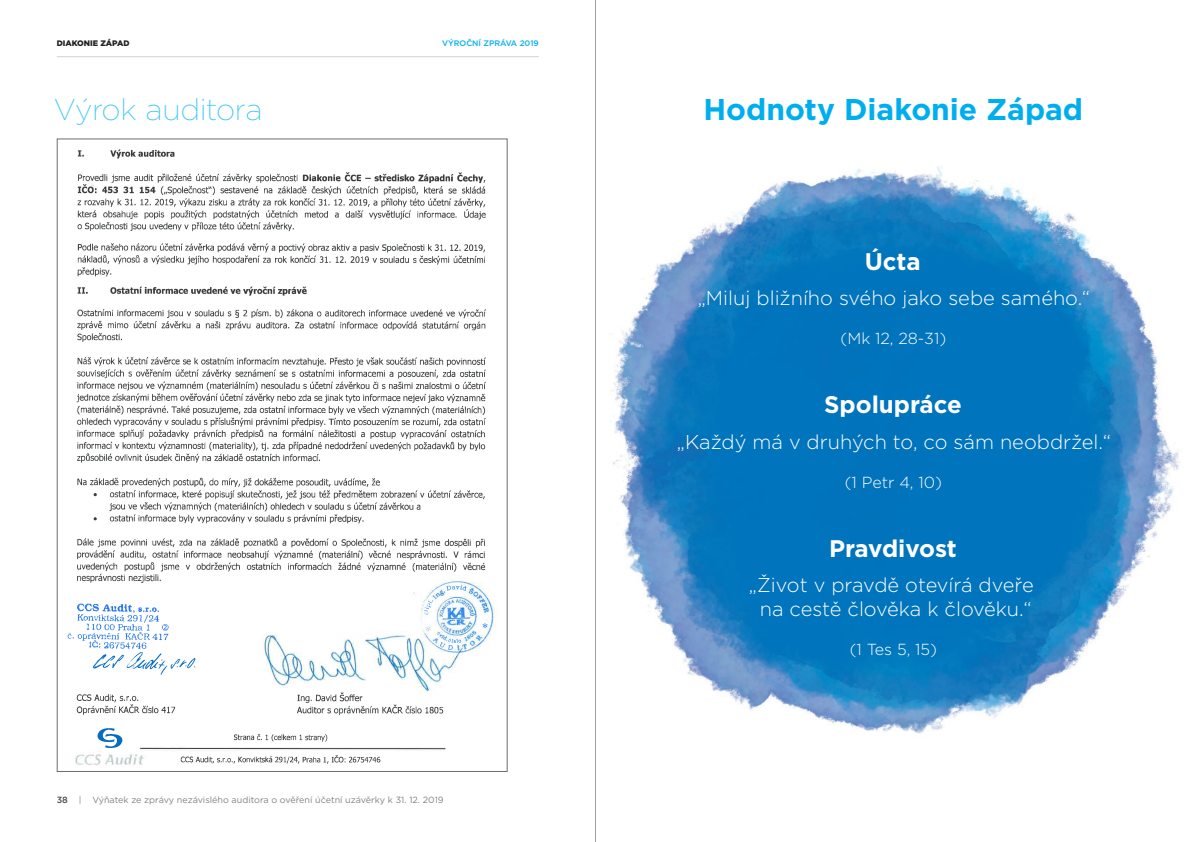
<style>
.page{position:relative;width:1191px;height:842px;background:#fff}
.page>*{position:absolute;margin:0;border:0;box-sizing:border-box;transform-origin:0 0}
.t1{font:700 30px "Gotham";color:#00aeef}
.t2{font:200 30px "Gotham";letter-spacing:-.015em;color:#40c7f4}
.t3{font:700 24px "Gotham";color:#fff}
.UL1{font:300 20px/24px "Gotham";color:#fff;text-align:center}
.UL1-2{font:300 16px "Gotham";color:#fff}
.Blue_Block{font:9px "Gotham";color:#808285}
.t4{font:500 9px "Gotham";color:#4b4c4d}
.t5{font:500 8px "Gotham";color:#00aeef}
.t6{font:900 8px "Gotham";color:#231f20}
</style>
<div class="page">
<img style="left:610px;top:166px;width:570px;height:568px">
<hr style="left:57px;top:57px;width:482px;height:1px;background:#d1d2d4">
<img style="left:77px;top:150px;width:408px;height:127px">
<img style="left:76px;top:286px;width:409px;height:429px">
<img style="left:67px;top:574px;width:101px;height:74px">
<img style="left:422px;top:584px;width:67px;height:65px">
<img style="left:93px;top:653px;width:103px;height:62px">
<img style="left:75px;top:734px;width:371px;height:30px">
<img style="left:93px;top:728px;width:103px;height:19px">
<hr style="left:595px;top:0;width:1px;height:842px;background:#9d9fa2">
<p class="t6" style="left:57px;top:37px;width:74px">DIAKONIE ZÁPAD</p>
<p class="t5" style="left:442px;top:38px;width:98px">VÝROČNÍ ZPRÁVA 2019</p>
<h1 class="t2" style="left:54px;top:91px;width:210px">Výrok auditora</h1>
<p class="t4" style="left:57px;top:794px;width:13px">38</p>
<p class="Blue_Block" style="left:79px;top:794px;width:366px">| Výňatek ze zprávy nezávislého auditora o ověření účetní uzávěrky k 31. 12. 2019</p>
<h1 class="t1" style="left:703px;top:90px;width:381px">Hodnoty Diakonie Západ</h1>
<h3 class="t3" style="left:864px;top:245px;width:58px">Úcta</h3>
<p class="UL1" style="left:697px;top:286px;width:394px">„Miluj bližního svého jako sebe samého.“</p>
<p class="UL1-2" style="left:840px;top:328px;width:107px">(Mk 12, 28-31)</p>
<h3 class="t3" style="left:824px;top:389px;width:139px">Spolupráce</h3>
<p class="UL1" style="left:677px;top:429px;width:435px">„Každý má v druhých to, co sám neobdržel.“</p>
<p class="UL1-2" style="left:844px;top:472px;width:99px">(1 Petr 4, 10)</p>
<h3 class="t3" style="left:829px;top:532px;width:129px">Pravdivost</h3>
<p class="UL1" style="left:749px;top:572px;width:286px">„Život v pravdě otevírá dveře na cestě člověka k člověku.“</p>
<p class="UL1-2" style="left:849px;top:639px;width:89px">(1 Tes 5, 15)</p>
</div>
